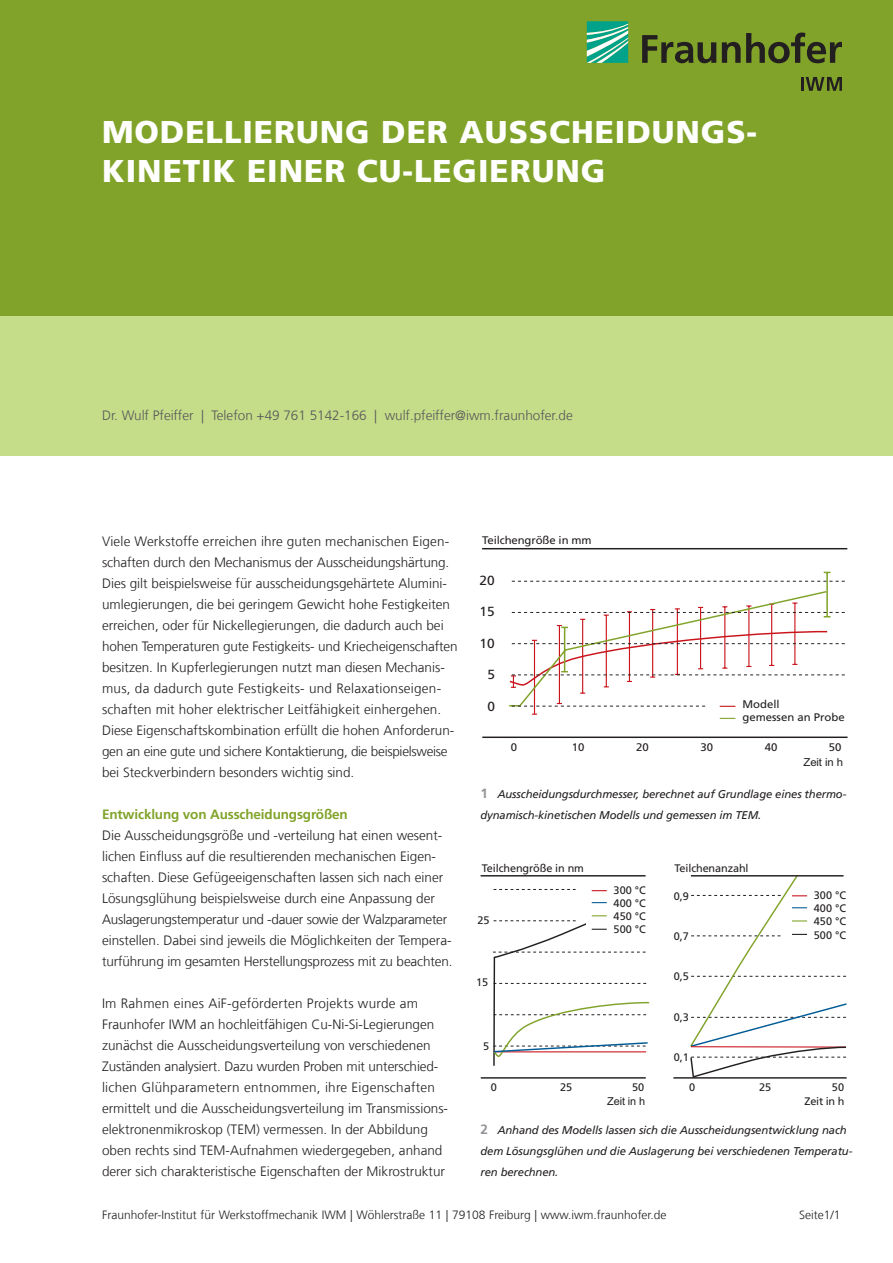
<style>
.page{position:relative;width:893px;height:1263px;background:#fff}
.page>*{position:absolute;margin:0;border:0;box-sizing:border-box;transform-origin:0 0}
.t1{font:900 31.5px/39px "Frutiger LT Com";letter-spacing:.03em;color:#fff}
.t2{font:300 13.5px/21px "Frutiger LT Com";color:#231f20}
.t3{font:300 13.5px "Frutiger LT Com";color:#57585a}
.t4{font:700 13.5px "Frutiger LT Com";letter-spacing:-.01em;color:#81a32a}
.t5{font:13.2px "Frutiger LT Com";color:#231f20}
.t6{font:300 12px "Frutiger LT Com";color:#231f20}
.t7{font:italic 11.25px/21px "Frutiger LT Com";letter-spacing:-.01em;color:#231f20}
.t8{font:10.95px/13px "Frutiger LT Com";letter-spacing:-.01em;color:#231f20;text-align:justify}
.t9{font:10.95px "Arial";letter-spacing:-.01em;color:#231f20}
.s1{font-weight:700;font-style:normal;font-size:13.5px;color:#939598}
</style>
<div class="page">
<div style="left:0;top:0;width:893px;height:456px;background:#c5dd88"></div>
<hr style="left:673px;top:1077px;width:174px;height:1px;background:#231f20">
<hr style="left:481px;top:1077px;width:165px;height:1px;background:#231f20">
<svg style="left:480px;top:875px;width:170px;height:191px"></svg>
<svg style="left:689px;top:875px;width:158px;height:204px"></svg>
<hr style="left:482px;top:736px;width:365px;height:2px;background:#231f20">
<hr style="left:482px;top:548px;width:365px;height:1px;background:#231f20">
<svg style="left:720px;top:718px;width:15px;height:1px"></svg>
<hr style="left:826px;top:572px;width:2px;height:45px;background:#81a32a">
<hr style="left:534px;top:640px;width:1px;height:74px;background:#ca141c">
<svg style="left:509px;top:590px;width:336px;height:117px"></svg>
<svg style="left:512px;top:581px;width:333px;height:1px"></svg>
<div style="left:0;top:0;width:893px;height:315px;background:#81a32a"></div>
<svg style="left:587px;top:21px;width:41px;height:42px;background:#4bbba4"></svg>
<svg style="left:642px;top:33px;width:200px;height:30px"></svg>
<svg style="left:801px;top:77px;width:41px;height:14px"></svg>
<h1 class="t1" style="left:102px;top:112px;width:656px">MODELLIERUNG DER AUSSCHEIDUNGS-<br>KINETIK EINER CU-LEGIERUNG</h1>
<p class="t3" style="left:102px;top:407px;width:472px">Dr. Wulf Pfeiffer | Telefon +49 761 5142-166 | wulf.pfeiffer@iwm.fraunhofer.de</p>
<p class="t2" style="left:102px;top:531px;width:357px">Viele Werkstoffe erreichen ihre guten mechanischen Eigen&shy;schaften durch den Mechanismus der Ausscheidungshärtung.<br>Dies gilt beispielsweise für ausscheidungsgehärtete Alumini&shy;umlegierungen, die bei geringem Gewicht hohe Festigkeiten erreichen, oder für Nickellegierungen, die dadurch auch bei hohen Temperaturen gute Festigkeits- und Kriecheigenschaften besitzen. In Kupferlegierungen nutzt man diesen Mechanis&shy;mus, da dadurch gute Festigkeits- und Relaxationseigen&shy;schaften mit hoher elektrischer Leitfähigkeit einhergehen.<br>Diese Eigenschaftskombination erfüllt die hohen Anforderun&shy;gen an eine gute und sichere Kontaktierung, die beispielsweise bei Steckverbindern besonders wichtig sind.</p>
<p class="t4" style="left:102px;top:806px;width:247px">Entwicklung von Ausscheidungsgrößen</p>
<p class="t2" style="left:102px;top:825px;width:352px">Die Ausscheidungsgröße und -verteilung hat einen wesent&shy;lichen Einfluss auf die resultierenden mechanischen Eigen&shy;schaften. Diese Gefügeeigenschaften lassen sich nach einer Lösungsglühung beispielsweise durch eine Anpassung der Auslagerungstemperatur und -dauer sowie der Walzparameter einstellen. Dabei sind jeweils die Möglichkeiten der Tempera&shy;turführung im gesamten Herstellungsprozess mit zu beachten.</p>
<p class="t2" style="left:102px;top:993px;width:348px">Im Rahmen eines AiF-geförderten Projekts wurde am Fraunhofer IWM an hochleitfähigen Cu-Ni-Si-Legierungen zunächst die Ausscheidungsverteilung von verschiedenen Zuständen analysiert. Dazu wurden Proben mit unterschied&shy;lichen Glühparametern entnommen, ihre Eigenschaften ermittelt und die Ausscheidungsverteilung im Transmissions&shy;elektronenmikroskop (TEM) vermessen. In der Abbildung oben rechts sind TEM-Aufnahmen wiedergegeben, anhand derer sich charakteristische Eigenschaften der Mikrostruktur</p>
<p class="t8" style="left:482px;top:533px;width:111px">Teilchengröße in mm</p>
<p class="t5" style="left:479px;top:572px;width:17px">20</p>
<p class="t5" style="left:479px;top:604px;width:17px">15</p>
<p class="t5" style="left:479px;top:635px;width:17px">10</p>
<p class="t5" style="left:488px;top:667px;width:9px">5</p>
<p class="t5" style="left:488px;top:698px;width:9px">0</p>
<p class="t8" style="left:742px;top:698px;width:104px">Modell<br>gemessen an Probe</p>
<p class="t8" style="left:511px;top:741px;width:8px">0</p>
<p class="t8" style="left:636px;top:741px;width:14px">20</p>
<p class="t8" style="left:572px;top:741px;width:14px">10</p>
<p class="t8" style="left:700px;top:741px;width:14px">30</p>
<p class="t8" style="left:765px;top:741px;width:14px">40</p>
<p class="t8" style="left:829px;top:741px;width:14px">50</p>
<p class="t9" style="left:803px;top:755px;width:41px">Zeit in h</p>
<p class="t7" style="left:480px;top:784px;width:367px"><span class="s1">1</span> Ausscheidungsdurchmesser, berechnet auf Grundlage eines thermo&shy;dynamisch-kinetischen Modells und gemessen im TEM.</p>
<p class="t8" style="left:482px;top:861px;width:104px">Teilchengröße in nm</p>
<p class="t8" style="left:674px;top:861px;width:76px">Teilchenanzahl</p>
<p class="t8" style="left:614px;top:884px;width:34px">300 °C 400 °C 450 °C 500 °C</p>
<p class="t8" style="left:814px;top:889px;width:34px">300 °C 400 °C 450 °C 500 °C</p>
<p class="t8" style="left:674px;top:890px;width:17px">0,9</p>
<p class="t8" style="left:477px;top:913px;width:14px">25</p>
<p class="t8" style="left:674px;top:930px;width:17px">0,7</p>
<p class="t8" style="left:476px;top:976px;width:14px">15</p>
<p class="t8" style="left:483px;top:1039px;width:8px">5</p>
<p class="t8" style="left:674px;top:970px;width:17px">0,5</p>
<p class="t8" style="left:674px;top:1010px;width:17px">0,3</p>
<p class="t8" style="left:674px;top:1050px;width:17px">0,1</p>
<p class="t8" style="left:491px;top:1080px;width:8px">0</p>
<p class="t8" style="left:689px;top:1080px;width:8px">0</p>
<p class="t8" style="left:560px;top:1080px;width:14px">25</p>
<p class="t8" style="left:632px;top:1080px;width:14px">50</p>
<p class="t8" style="left:759px;top:1080px;width:14px">25</p>
<p class="t8" style="left:832px;top:1080px;width:14px">50</p>
<p class="t9" style="left:607px;top:1094px;width:39px">Zeit in h</p>
<p class="t8" style="left:804px;top:1095px;width:42px">Zeit in h</p>
<p class="t7" style="left:480px;top:1120px;width:373px"><span class="s1">2</span> Anhand des Modells lassen sich die Ausscheidungsentwicklung nach dem Lösungsglühen und die Auslagerung bei verschiedenen Temperatu&shy;ren berechnen.</p>
<p class="t6" style="left:102px;top:1208px;width:566px">Fraunhofer-Institut für Werkstoffmechanik IWM | Wöhlerstraße 11 | 79108 Freiburg | www.iwm.fraunhofer.de</p>
<p class="t6" style="left:799px;top:1208px;width:43px">Seite1/1</p>
</div>
